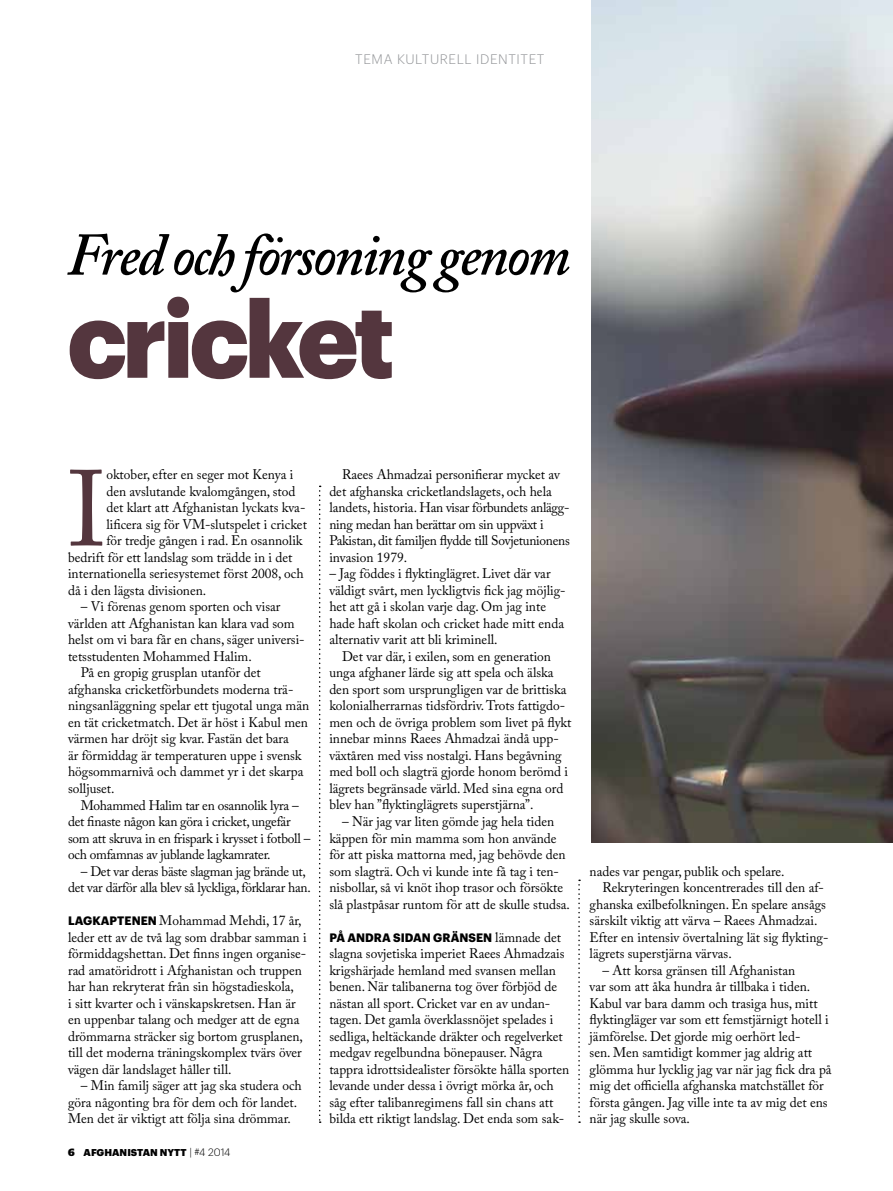
<style>
.page{position:relative;width:893px;height:1191px;background:#fff}
.page>*{position:absolute;margin:0;border:0;box-sizing:border-box;transform-origin:0 0}
.t1{font:106.65px "Adobe Caslon Pro";color:#54363e}
.t2{font:900 106.5px "Graphik";color:#54363e;scale:.95 1}
.t3{font:italic 600 60px "Adobe Caslon Pro";letter-spacing:-.04em;color:#000;scale:.95 1}
.t4{font:13.8px/16.5px "Adobe Caslon Pro";color:#000}
.t5{font:13.8px/16.5px "Adobe Caslon Pro";letter-spacing:-.02em;color:#000;text-align:center}
.t6{font:300 13.5px "Graphik";letter-spacing:.045em;color:#939598}
.t7{font:700 12px "Graphik";letter-spacing:.005em;color:#000}
.t8{font:900 9.75px "Graphik";letter-spacing:.005em;color:#000}
.s1{font-family:"Graphik";font-weight:700;font-size:12px}
.s2{font-family:"Stag";font-weight:700;font-size:10.5px}
.s3{font-weight:300;font-size:10.5px}
.s4{font-family:"Adobe Caslon Pro";font-weight:400;font-size:13.8px}
</style>
<div class="page">
<img style="left:592px;top:0;width:301px;height:842px">
<svg style="left:319px;top:485px;width:2px;height:638px"></svg>
<svg style="left:578px;top:879px;width:2px;height:244px"></svg>
<p class="t6" style="left:355px;top:49px;width:60px">TEMA KULTU</p>
<p class="t6" style="left:440px;top:49px;width:103px">RELL IDENTITET</p>
<h3 class="t3" style="left:67px;top:219px;width:532px">Fred och försoning genom</h3>
<h2 class="t2" style="left:67px;top:256px;width:346px">CRICKET</h2>
<h1 class="t1" style="left:68px;top:446px;width:40px">I</h1>
<p class="t4" style="left:106px;top:466px;width:189px">oktober, efter en seger mot Kenya i</p>
<p class="t4" style="left:106px;top:483px;width:191px">den avslutande kvalomgången, stod</p>
<p class="t4" style="left:106px;top:499px;width:200px">det klart att Afghanistan lyckats kva-</p>
<p class="t4" style="left:106px;top:516px;width:202px">lificera sig för VM-slutspelet i cricket</p>
<p class="t4" style="left:106px;top:532px;width:198px">för tredje gången i rad. En osannolik</p>
<p class="t4" style="left:68px;top:549px;width:226px">bedrift för ett landslag som trädde in i det</p>
<p class="t4" style="left:68px;top:565px;width:237px">internationella seriesystemet först 2008, och</p>
<p class="t4" style="left:68px;top:582px;width:140px">då i den lägsta divisionen.</p>
<p class="t4" style="left:81px;top:598px;width:201px">– Vi förenas genom sporten och visar</p>
<p class="t4" style="left:68px;top:615px;width:228px">världen att Afghanistan kan klara vad som</p>
<p class="t4" style="left:68px;top:631px;width:238px">helst om vi bara får en chans, säger universi-</p>
<p class="t4" style="left:68px;top:648px;width:185px">tetsstudenten Mohammed Halim.</p>
<p class="t4" style="left:81px;top:664px;width:181px">På en gropig grusplan utanför det</p>
<p class="t4" style="left:68px;top:681px;width:227px">afghanska cricketförbundets moderna trä-</p>
<p class="t4" style="left:68px;top:697px;width:243px">ningsanläggning spelar ett tjugotal unga män</p>
<p class="t4" style="left:68px;top:714px;width:241px">en tät cricketmatch. Det är höst i Kabul men</p>
<p class="t4" style="left:68px;top:730px;width:222px">värmen har dröjt sig kvar. Fastän det bara</p>
<p class="t4" style="left:68px;top:747px;width:235px">är förmiddag är temperaturen uppe i svensk</p>
<p class="t4" style="left:68px;top:763px;width:237px">högsommarnivå och dammet yr i det skarpa</p>
<p class="t4" style="left:68px;top:780px;width:48px">solljuset.</p>
<p class="t5" style="left:81px;top:796px;width:220px">Mohammed Halim tar en osannolik lyra –</p>
<p class="t5" style="left:68px;top:813px;width:224px">det finaste någon kan göra i cricket, ungefär</p>
<p class="t5" style="left:68px;top:829px;width:244px">som att skruva in en frispark i krysset i fotboll –</p>
<p class="t5" style="left:68px;top:846px;width:204px">och omfamnas av jublande lagkamrater.</p>
<p class="t5" style="left:68px;top:862px;width:244px">– Det var deras bäste slagman jag brände ut, det var därför alla blev så lyckliga, förklarar han.</p>
<p class="t4" style="left:68px;top:912px;width:240px"><span class="s1">LAGKAPTENEN</span> Mohammad Mehdi, 17 år, leder ett av de två lag som drabbar samman i förmiddagshettan. Det finns ingen organise&shy;rad amatöridrott i Afghanistan och truppen har han rekryterat från sin högstadieskola,<br>i sitt kvarter och i vänskapskretsen. Han är en uppenbar talang och medger att de egna drömmarna sträcker sig bortom grusplanen, till det moderna träningskomplex tvärs över vägen där landslaget håller till.</p>
<p class="t4" style="left:68px;top:1077px;width:235px;text-indent:13px">– Min familj säger att jag ska studera och göra någonting bra för dem och för landet.<br>Men det är viktigt att följa sina drömmar.</p>
<p class="t8" style="left:68px;top:1145px;width:164px"><span class="s2">6</span> AFGHANISTAN NYTT <span class="s3">| #4 2014</span></p>
<p class="t4" style="left:329px;top:466px;width:242px;text-indent:13px">Raees Ahmadzai personifierar mycket av det afghanska cricketlandslagets, och hela landets, historia. Han visar förbundets anlägg&shy;ning medan han berättar om sin uppväxt i Pakistan, dit familjen flydde till Sovjetunionens invasion 1979.</p>
<p class="t4" style="left:329px;top:565px;width:238px">– Jag föddes i flyktinglägret. Livet där var väldigt svårt, men lyckligtvis fick jag möjlig&shy;het att gå i skolan varje dag. Om jag inte hade haft skolan och cricket hade mitt enda alternativ varit att bli kriminell.</p>
<p class="t4" style="left:329px;top:648px;width:244px;text-indent:13px">Det var där, i exilen, som en generation unga afghaner lärde sig att spela och älska den sport som ursprungligen var de brittiska kolonialherrarnas tidsfördriv. Trots fattigdo&shy;men och de övriga problem som livet på flykt innebar minns Raees Ahmadzai ändå upp&shy;växtåren med viss nostalgi. Hans begåvning med boll och slagträ gjorde honom berömd i lägrets begränsade värld. Med sina egna ord blev han ”flyktinglägrets superstjärna”.</p>
<p class="t4" style="left:329px;top:813px;width:242px;text-indent:13px">– När jag var liten gömde jag hela tiden käppen för min mamma som hon använde för att piska mattorna med, jag behövde den som slagträ. Och vi kunde inte få tag i ten&shy;nisbollar, så vi knöt ihop trasor och försökte slå plastpåsar runtom för att de skulle studsa.</p>
<p class="t7" style="left:329px;top:928px;width:233px">PÅ ANDRA SIDAN GRÄNSEN <span class="s4">lämnade det</span></p>
<p class="t4" style="left:329px;top:945px;width:242px">slagna sovjetiska imperiet Raees Ahmadzais krigshärjade hemland med svansen mellan benen. När talibanerna tog över förbjöd de nästan all sport. Cricket var en av undan&shy;tagen. Det gamla överklassnöjet spelades i sedliga, heltäckande dräkter och regelverket medgav regelbundna bönepauser. Några tappra idrottsidealister försökte hålla sporten levande under dessa i övrigt mörka år, och såg efter talibanregimens fall sin chans att bilda ett riktigt landslag. Det enda som sak-</p>
<p class="t4" style="left:590px;top:862px;width:196px">nades var pengar, publik och spelare.</p>
<p class="t4" style="left:602px;top:879px;width:223px">Rekryteringen koncentrerades till den af-</p>
<p class="t4" style="left:590px;top:895px;width:238px">ghanska exilbefolkningen. En spelare ansågs</p>
<p class="t4" style="left:590px;top:912px;width:229px">särskilt viktig att värva – Raees Ahmadzai.</p>
<p class="t4" style="left:590px;top:928px;width:240px">Efter en intensiv övertalning lät sig flykting-</p>
<p class="t4" style="left:590px;top:945px;width:144px">lägrets superstjärna värvas.</p>
<p class="t4" style="left:590px;top:961px;width:243px;text-indent:13px">– Att korsa gränsen till Afghanistan<br>var som att åka hundra år tillbaka i tiden.<br>Kabul var bara damm och trasiga hus, mitt flyktingläger var som ett femstjärnigt hotell i jämförelse. Det gjorde mig oerhört led-<br>sen. Men samtidigt kommer jag aldrig att glömma hur lycklig jag var när jag fick dra på mig det officiella afghanska matchstället för första gången. Jag ville inte ta av mig det ens när jag skulle sova.</p>
</div>
